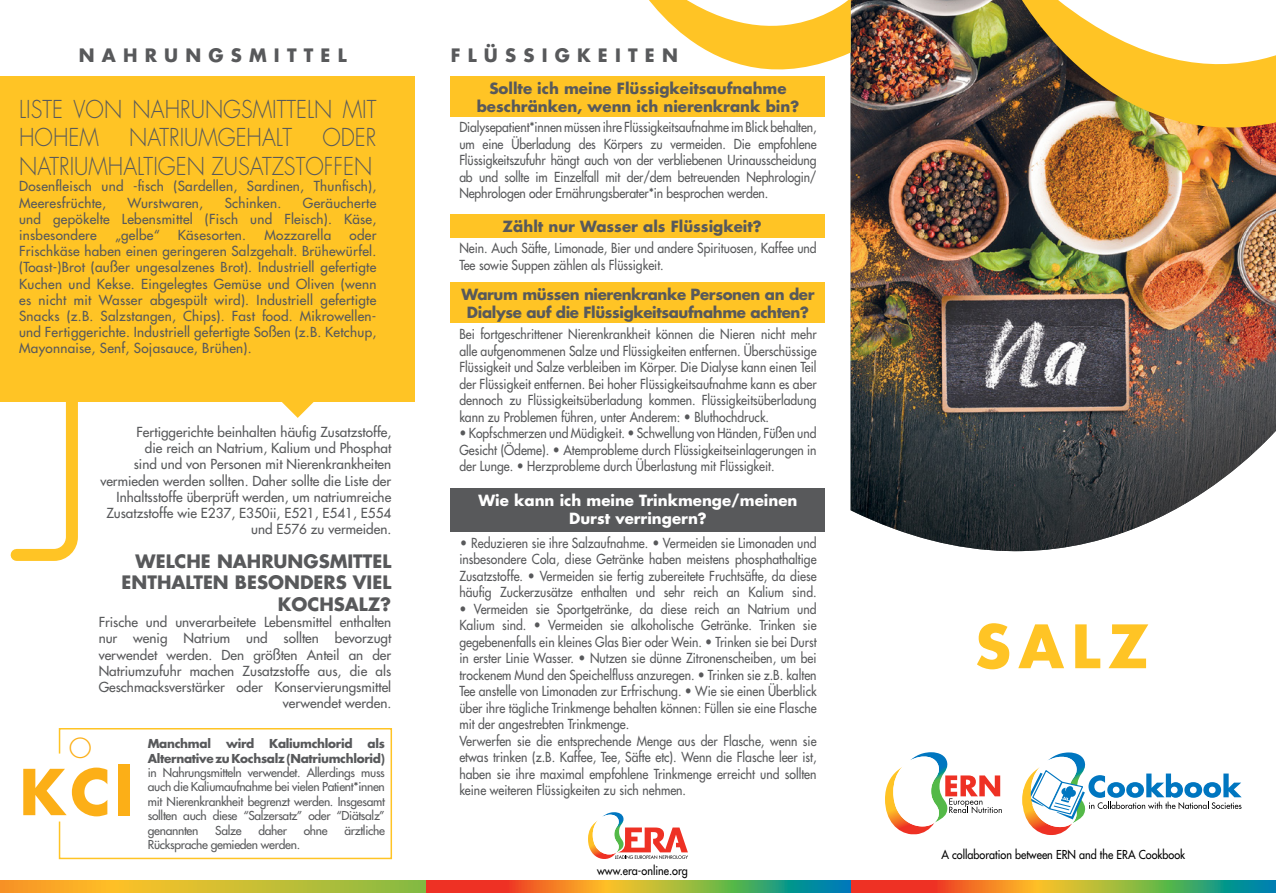
<style>
.page{position:relative;width:1276px;height:893px;background:#fff}
.page>*{position:absolute;margin:0;border:0;box-sizing:border-box;transform-origin:0 0}
.t1{font:700 61.5px "Futura Std";color:#fcaf17}
.t2{font:700 58.2px "Futura Std";color:#ffc425}
.t3{font:300 27px "Futura Std";color:#fcaf17}
.t4{font:300 24px/28.8px "Futura Std";color:#58595b;scale:.9 1}
.t5{font:700 18px/21.6px "Futura Std";color:#58595b;text-align:right}
.t6{font:700 18px "Futura Std";letter-spacing:.4em;color:#58595b}
.t7{font:700 15px/18px "Futura Std";color:#58595b;text-align:center}
.t8{font:700 15px/18px "Futura Std";letter-spacing:-.025em;color:#58595b;text-align:center}
.t9{font:700 15px/18px "Futura Std";color:#fff;text-align:center}
.t10{font:500 13.5px/16.5px "Futura Std";color:#58595b;text-align:justify;scale:.9 1}
.t11{font:500 13.5px/16.2px "Futura Std";color:#58595b;text-align:justify}
.t12{font:500 13.5px/16.2px "Futura Std";letter-spacing:.02em;color:#58595b}
.t13{font:500 12px/14.4px "Futura Std";letter-spacing:-.025em;color:#58595b;text-align:justify}
.t14{font:700 12px/14.4px "Futura Std";letter-spacing:-.025em;color:#58595b}
.t15{font:500 12px "Futura Std";color:#000;scale:.9 1}
.s1{font-weight:700}
</style>
<div class="page">
<svg style="left:850px;top:880px;width:426px;height:13px;background:#a68943"></svg>
<svg style="left:425px;top:880px;width:425px;height:13px;background:#a28846"></svg>
<img style="left:850px;top:0;width:426px;height:552px">
<svg style="left:0;top:880px;width:425px;height:13px;background:#d0b731"></svg>
<img style="left:1015px;top:0;width:261px;height:198px">
<div style="left:451px;top:77px;width:374px;height:40px;background:#ffc425"></div>
<svg style="left:631px;top:0;width:219px;height:77px"></svg>
<div style="left:0;top:77px;width:415px;height:325px;background:#ffc425"></div>
<svg style="left:10px;top:402px;width:68px;height:159px"></svg>
<svg style="left:282px;top:402px;width:32px;height:16px"></svg>
<div style="left:451px;top:214px;width:374px;height:23px;background:#ffc425"></div>
<div style="left:451px;top:283px;width:374px;height:40px;background:#ffc425"></div>
<div style="left:451px;top:488px;width:374px;height:43px;background:#58595b"></div>
<svg style="left:885px;top:752px;width:117px;height:82px"></svg>
<svg style="left:1022px;top:752px;width:219px;height:83px"></svg>
<svg style="left:588px;top:812px;width:100px;height:47px"></svg>
<svg style="left:58px;top:728px;width:335px;height:132px"></svg>
<h3 class="t6" style="left:79px;top:43px;width:269px">NAHRUNGSMITTEL</h3>
<h3 class="t4" style="left:19px;top:95px;width:398px">LISTE VON NAHRUNGSMITTELN MIT<br>HOHEM</h3>
<h3 class="t4" style="left:129px;top:124px;width:183px">NATRIUMGEHALT</h3>
<h3 class="t4" style="left:19px;top:124px;width:398px;text-align:right">ODER<br>NATRIUMHALTIGEN ZUSATZSTOFFEN</h3>
<p class="t12" style="left:19px;top:178px;width:359px">Dosenfleisch und -fisch (Sardellen, Sardinen, Thunfisch),<br>Meeresfrüchte,</p>
<p class="t11" style="left:19px;top:195px;width:359px;text-indent:284px">Geräucherte und gepökelte Lebensmittel (Fisch und Fleisch). Käse, insbesondere</p>
<p class="t12" style="left:127px;top:195px;width:77px">Wurstwaren,</p>
<p class="t12" style="left:225px;top:195px;width:58px">Schinken.</p>
<p class="t11" style="left:19px;top:227px;width:359px;text-indent:330px">oder Frischkäse haben einen geringeren Salzgehalt. Brühewürfel. (Toast-)Brot (außer ungesalzenes Brot). Industriell gefertigte Kuchen und Kekse. Eingelegtes Gemüse und Oliven (wenn es nicht mit Wasser abgespült wird). Industriell gefertigte Snacks (z.B. Salzstangen, Chips). Fast food. Mikrowellen&shy;und Fertiggerichte. Industriell gefertigte Soßen (z.B. Ketchup, Mayonnaise, Senf, Sojasauce, Brühen).</p>
<p class="t11" style="left:115px;top:227px;width:46px">„gelbe“</p>
<p class="t12" style="left:178px;top:227px;width:70px">Käsesorten.</p>
<p class="t12" style="left:264px;top:227px;width:68px">Mozzarella</p>
<p class="t11" style="left:100px;top:424px;width:292px;text-align:right">Fertiggerichte beinhalten häufig Zusatzstoffe,<br>die reich an Natrium, Kalium und Phosphat<br>sind und von Personen mit Nierenkrankheiten vermieden werden sollten. Daher sollte die Liste der Inhaltsstoffe überprüft werden, um natriumreiche Zusatzstoffe wie E237, E350ii, E521, E541, E554 und E576 zu vermeiden.</p>
<h3 class="t5" style="left:122px;top:550px;width:271px">WELCHE NAHRUNGSMITTEL<br>ENTHALTEN BESONDERS VIEL<br>KOCHSALZ?</h3>
<p class="t11" style="left:99px;top:614px;width:294px;text-align:right">Frische und unverarbeitete Lebensmittel enthalten nur wenig Natrium und sollten bevorzugt verwendet werden. Den größten Anteil an der Natriumzufuhr machen Zusatzstoffe aus, die als Geschmacksverstärker oder Konservierungsmittel verwendet werden.</p>
<h3 class="t3" style="left:69px;top:731px;width:25px">O</h3>
<h1 class="t1" style="left:19px;top:751px;width:116px">KCl</h1>
<p class="t14" style="left:148px;top:736px;width:239px">Manchmal wird Kaliumchlorid als<br>Alternative zu Kochsalz (Natriumchlorid)</p>
<p class="t13" style="left:148px;top:765px;width:239px">in Nahrungsmitteln verwendet. Allerdings muss auch die Kaliumaufnahme bei vielen Patient*innen mit Nierenkrankheit begrenzt werden. Insgesamt sollten auch diese “Salzersatz” oder “Diätsalz” genannten</p>
<p class="t13" style="left:215px;top:823px;width:28px">Salze</p>
<p class="t13" style="left:258px;top:823px;width:30px">daher</p>
<p class="t13" style="left:304px;top:823px;width:25px">ohne</p>
<p class="t13" style="left:344px;top:823px;width:42px">ärztliche</p>
<p class="t13" style="left:148px;top:837px;width:154px">Rücksprache gemieden werden.</p>
<h3 class="t6" style="left:451px;top:43px;width:228px">FLÜSSIGKEITEN</h3>
<p class="t7" style="left:477px;top:79px;width:324px">Sollte ich meine Flüssigkeitsaufnahme beschränken, wenn ich nierenkrank bin?</p>
<p class="t10" style="left:459px;top:119px;width:398px">Dialysepatient*innen müssen ihre Flüssigkeitsaufnahme im Blick behalten, um eine Überladung des Körpers zu vermeiden. Die empfohlene Flüssigkeitszufuhr hängt auch von der verbliebenen Urinausscheidung ab und sollte im Einzelfall mit der/dem betreuenden Nephrologin/ Nephrologen oder Ernährungsberater*in besprochen werden.</p>
<p class="t7" style="left:502px;top:217px;width:261px">Zählt nur Wasser als Flüssigkeit?</p>
<p class="t10" style="left:459px;top:240px;width:398px">Nein. Auch Säfte, Limonade, Bier und andere Spirituosen, Kaffee und<br>Tee sowie Suppen zählen als Flüssigkeit.</p>
<p class="t8" style="left:461px;top:285px;width:354px">Warum müssen nierenkranke Personen an der<br>Dialyse auf die Flüssigkeitsaufnahme achten?</p>
<p class="t10" style="left:459px;top:326px;width:398px">Bei fortgeschrittener Nierenkrankheit können die Nieren nicht mehr alle aufgenommenen Salze und Flüssigkeiten entfernen. Überschüssige Flüssigkeit und Salze verbleiben im Körper. Die Dialyse kann einen Teil der Flüssigkeit entfernen. Bei hoher Flüssigkeitsaufnahme kann es aber dennoch zu Flüssigkeitsüberladung kommen. Flüssigkeitsüberladung kann zu Problemen führen, unter Anderem: • Bluthochdruck.</p>
<p class="t10" style="left:459px;top:425px;width:398px">• Kopfschmerzen und Müdigkeit. • Schwellung von Händen, Füßen und Gesicht (Ödeme). • Atemprobleme durch Flüssigkeitseinlagerungen in der Lunge. • Herzprobleme durch Überlastung mit Flüssigkeit.</p>
<p class="t9" style="left:478px;top:491px;width:320px">Wie kann ich meine Trinkmenge/meinen<br>Durst verringern?</p>
<p class="t10" style="left:459px;top:535px;width:398px"><span class="s1">•</span> Reduzieren sie ihre Salzaufnahme. • Vermeiden sie Limonaden und insbesondere Cola, diese Getränke haben meistens phosphathaltige Zusatzstoffe. • Vermeiden sie fertig zubereitete Fruchtsäfte, da diese häufig Zuckerzusätze enthalten und sehr reich an Kalium sind.</p>
<p class="t10" style="left:459px;top:601px;width:398px;text-align:left">• Vermeiden sie Sportgetränke, da diese reich an Natrium und Kalium sind. • Vermeiden sie alkoholische Getränke. Trinken sie gegebenenfalls ein kleines Glas Bier oder Wein. • Trinken sie bei Durst in erster Linie Wasser. • Nutzen sie dünne Zitronenscheiben, um bei trockenem Mund den Speichelfluss anzuregen. • Trinken sie z.B. kalten Tee anstelle von Limonaden zur Erfrischung. • Wie sie einen Überblick über ihre tägliche Trinkmenge behalten können: Füllen sie eine Flasche mit der angestrebten Trinkmenge.<br>Verwerfen sie die entsprechende Menge aus der Flasche, wenn sie etwas trinken (z.B. Kaffee, Tee, Säfte etc). Wenn die Flasche leer ist, haben sie ihre maximal empfohlene Trinkmenge erreicht und sollten keine weiteren Flüssigkeiten zu sich nehmen.</p>
<p class="t15" style="left:597px;top:863px;width:102px">www.era-online.org</p>
<h2 class="t2" style="left:975px;top:608px;width:175px">SALZ</h2>
<p class="t15" style="left:941px;top:847px;width:272px">A collaboration between ERN and the ERA Cookbook</p>
</div>
